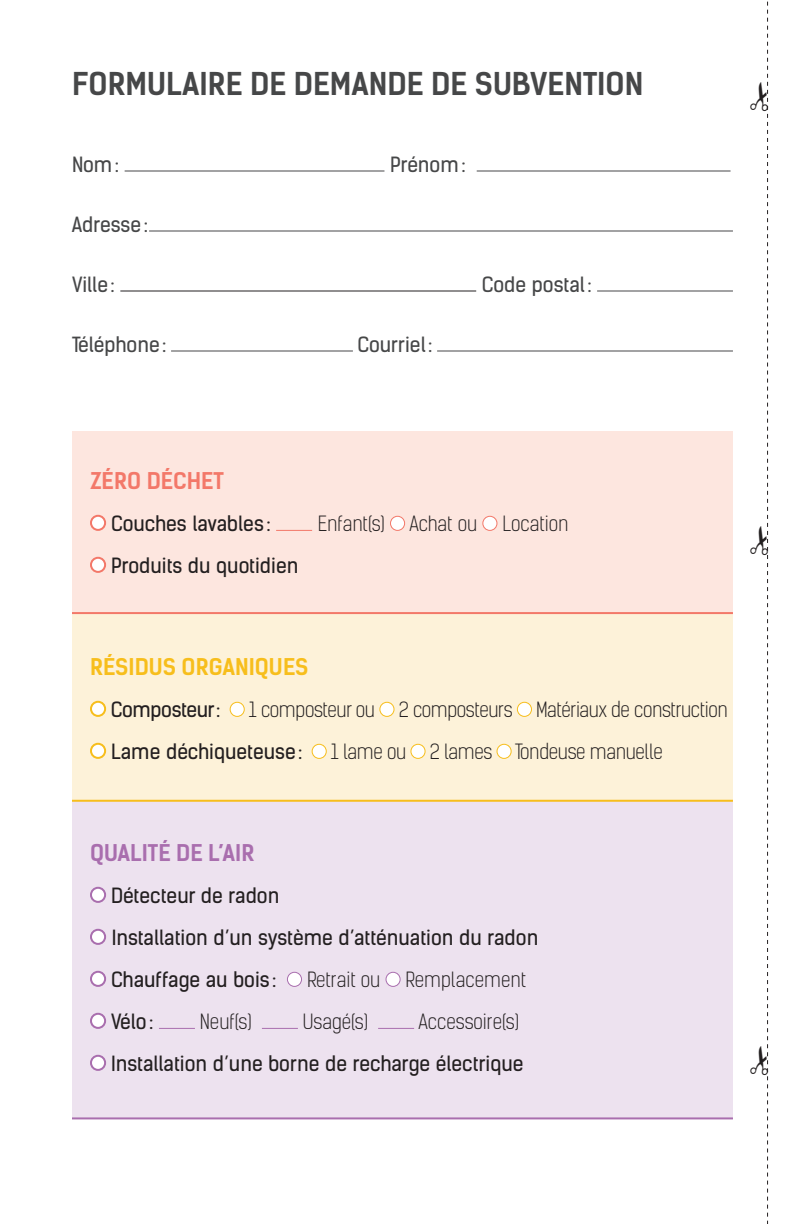
<style>
.page{position:relative;width:792px;height:1224px;background:#fff}
.page>*{position:absolute;margin:0;border:0;box-sizing:border-box;transform-origin:0 0}
.t1{font:30px "Kelson Sans Bold BG";color:#464748}
.t2{font:22px "Kelson Sans Bold BG";color:#f7be1c}
.t3{font:22px "Kelson Sans Bold BG";color:#a96eae}
.t4{font:22px "Kelson Sans Bold BG";color:#f37869}
.t5{font:20px/42px "Kelson Sans Regular BG";color:#231f20}
.t6{font:20px "Kelson Sans Light BG";letter-spacing:-.02em;color:#231f20}
.t7{font:20px "Kelson Sans Light BG";color:#231f20}
.t8{font:20px "Kelson Sans Regular BG";color:#464748}
.t9{font:20px "Kelson Sans Regular BG";letter-spacing:-.02em;color:#231f20}
</style>
<div class="page">
<div style="left:72px;top:431px;width:661px;height:182px;background:#fde6df"></div>
<div style="left:72px;top:612px;width:661px;height:188px;background:#fdf2d9"></div>
<div style="left:72px;top:801px;width:661px;height:318px;background:#ede2ef"></div>
<hr style="left:125px;top:170px;width:259px;height:2px;background:#464748">
<hr style="left:477px;top:170px;width:254px;height:2px;background:#464748">
<hr style="left:149px;top:230px;width:584px;height:2px;background:#464748">
<hr style="left:120px;top:290px;width:356px;height:2px;background:#231f20">
<hr style="left:597px;top:290px;width:136px;height:2px;background:#464748">
<hr style="left:171px;top:350px;width:182px;height:2px;background:#464748">
<hr style="left:437px;top:350px;width:296px;height:2px;background:#464748">
<div style="left:91px;top:516px;width:14px;height:14px;background:#fff;border-radius:50%"></div>
<div style="left:90px;top:515px;width:16px;height:16px;border:2px solid #f37869;border-radius:50%"></div>
<hr style="left:276px;top:530px;width:36px;height:1px;background:#f37869">
<div style="left:391px;top:516px;width:14px;height:14px;background:#fff;border-radius:50%"></div>
<div style="left:390px;top:516px;width:15px;height:15px;border:1px solid #f37869;border-radius:50%"></div>
<div style="left:483px;top:516px;width:14px;height:14px;background:#fff;border-radius:50%"></div>
<div style="left:482px;top:516px;width:15px;height:15px;border:1px solid #f37869;border-radius:50%"></div>
<div style="left:91px;top:558px;width:14px;height:14px;background:#fff;border-radius:50%"></div>
<div style="left:90px;top:557px;width:16px;height:16px;border:2px solid #f37869;border-radius:50%"></div>
<div style="left:91px;top:702px;width:14px;height:14px;background:#fff;border-radius:50%"></div>
<div style="left:90px;top:701px;width:16px;height:16px;border:2px solid #f7be1c;border-radius:50%"></div>
<div style="left:230px;top:702px;width:14px;height:14px;background:#fff;border-radius:50%"></div>
<div style="left:230px;top:702px;width:15px;height:15px;border:1px solid #f7be1c;border-radius:50%"></div>
<div style="left:380px;top:702px;width:14px;height:14px;background:#fff;border-radius:50%"></div>
<div style="left:379px;top:702px;width:16px;height:15px;border:1px solid #f7be1c;border-radius:50%"></div>
<div style="left:517px;top:702px;width:15px;height:14px;background:#fff;border-radius:50%"></div>
<div style="left:517px;top:702px;width:15px;height:15px;border:1px solid #f7be1c;border-radius:50%"></div>
<div style="left:91px;top:744px;width:14px;height:14px;background:#fff;border-radius:50%"></div>
<div style="left:90px;top:743px;width:16px;height:16px;border:2px solid #f7be1c;border-radius:50%"></div>
<div style="left:312px;top:744px;width:14px;height:14px;background:#fff;border-radius:50%"></div>
<div style="left:312px;top:744px;width:15px;height:15px;border:1px solid #f7be1c;border-radius:50%"></div>
<div style="left:411px;top:744px;width:14px;height:14px;background:#fff;border-radius:50%"></div>
<div style="left:410px;top:744px;width:16px;height:15px;border:1px solid #f7be1c;border-radius:50%"></div>
<div style="left:497px;top:744px;width:14px;height:14px;background:#fff;border-radius:50%"></div>
<div style="left:497px;top:744px;width:15px;height:15px;border:1px solid #f7be1c;border-radius:50%"></div>
<div style="left:91px;top:888px;width:14px;height:14px;background:#fff;border-radius:50%"></div>
<div style="left:90px;top:887px;width:16px;height:16px;border:2px solid #a96eae;border-radius:50%"></div>
<div style="left:91px;top:930px;width:14px;height:14px;background:#fff;border-radius:50%"></div>
<div style="left:90px;top:929px;width:16px;height:16px;border:2px solid #a96eae;border-radius:50%"></div>
<div style="left:91px;top:972px;width:14px;height:14px;background:#fff;border-radius:50%"></div>
<div style="left:90px;top:971px;width:16px;height:16px;border:2px solid #a96eae;border-radius:50%"></div>
<div style="left:287px;top:972px;width:15px;height:14px;background:#fff;border-radius:50%"></div>
<div style="left:287px;top:972px;width:15px;height:15px;border:1px solid #a96eae;border-radius:50%"></div>
<div style="left:386px;top:972px;width:14px;height:14px;background:#fff;border-radius:50%"></div>
<div style="left:386px;top:972px;width:15px;height:15px;border:1px solid #a96eae;border-radius:50%"></div>
<div style="left:91px;top:1014px;width:14px;height:14px;background:#fff;border-radius:50%"></div>
<div style="left:90px;top:1013px;width:16px;height:16px;border:2px solid #a96eae;border-radius:50%"></div>
<hr style="left:159px;top:1028px;width:36px;height:1px;background:#a96eae">
<hr style="left:262px;top:1028px;width:36px;height:1px;background:#a96eae">
<hr style="left:378px;top:1028px;width:36px;height:1px;background:#a96eae">
<div style="left:91px;top:1056px;width:14px;height:14px;background:#fff;border-radius:50%"></div>
<div style="left:90px;top:1055px;width:16px;height:16px;border:2px solid #a96eae;border-radius:50%"></div>
<hr style="left:72px;top:612px;width:661px;height:2px;background:#f37869">
<hr style="left:72px;top:800px;width:661px;height:2px;background:#f7be1c">
<hr style="left:72px;top:1117px;width:661px;height:2px;background:#a96eae">
<svg style="left:767px;top:1px;width:2px;height:1223px"></svg>
<h1 class="t1" style="left:72px;top:65px;width:573px">FORMULAIRE DE DEMANDE DE SUBVENTION</h1>
<p class="t8" style="left:72px;top:152px;width:49px">Nom:</p>
<p class="t8" style="left:390px;top:152px;width:77px">Prénom:</p>
<p class="t8" style="left:72px;top:212px;width:77px">Adresse:</p>
<p class="t8" style="left:72px;top:272px;width:44px">Ville:</p>
<p class="t8" style="left:482px;top:272px;width:111px">Code postal:</p>
<p class="t8" style="left:72px;top:332px;width:96px">Téléphone:</p>
<p class="t8" style="left:358px;top:332px;width:76px">Courriel:</p>
<p class="t4" style="left:90px;top:467px;width:135px">ZÉRO DÉCHET</p>
<p class="t5" style="left:111px;top:503px;width:161px">Couches lavables :</p>
<p class="t7" style="left:318px;top:511px;width:161px">Enfant(s) Achat ou</p>
<p class="t7" style="left:502px;top:511px;width:68px">Location</p>
<p class="t5" style="left:111px;top:545px;width:189px">Produits du quotidien</p>
<p class="t2" style="left:90px;top:653px;width:220px">RÉSIDUS ORGANIQUES</p>
<p class="t9" style="left:111px;top:697px;width:111px">Composteur:</p>
<p class="t6" style="left:249px;top:697px;width:480px">1 composteur ou 2 composteurs Matériaux de construction</p>
<p class="t5" style="left:111px;top:731px;width:193px">Lame déchiqueteuse:</p>
<p class="t6" style="left:331px;top:739px;width:333px">1 lame ou 2 lames Tondeuse manuelle</p>
<p class="t3" style="left:90px;top:839px;width:166px">QUALITÉ DE L’AIR</p>
<p class="t5" style="left:111px;top:875px;width:429px">Détecteur de radon<br>Installation d’un système d’atténuation du radon<br>Chauffage au bois :</p>
<p class="t7" style="left:307px;top:967px;width:75px">Retrait ou</p>
<p class="t7" style="left:406px;top:967px;width:122px">Remplacement</p>
<p class="t5" style="left:111px;top:1001px;width:44px">Vélo:</p>
<p class="t6" style="left:200px;top:1009px;width:53px">Neuf(s)</p>
<p class="t6" style="left:303px;top:1009px;width:67px">Usagé(s)</p>
<p class="t7" style="left:419px;top:1009px;width:102px">Accessoire(s)</p>
<p class="t5" style="left:111px;top:1043px;width:414px">Installation d’une borne de recharge électrique</p>
</div>
